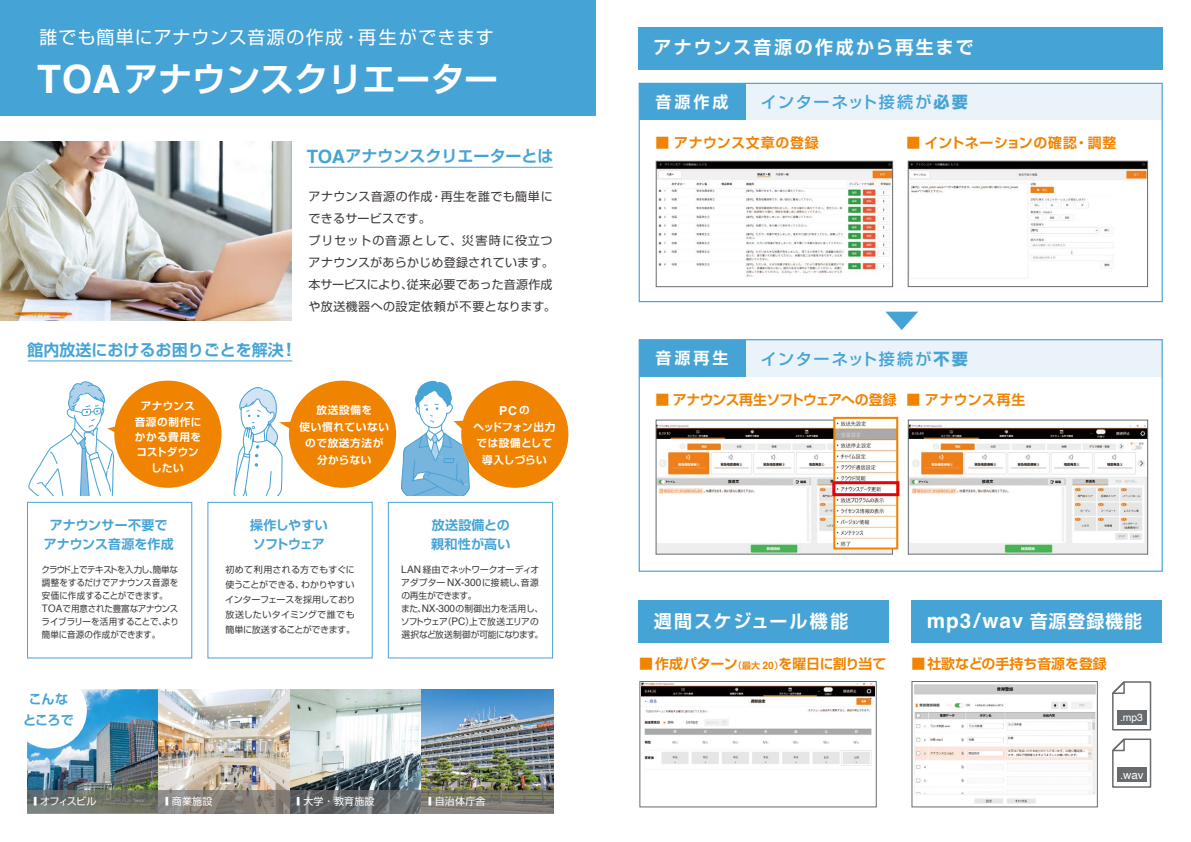
<style>
.page{position:relative;width:1191px;height:842px;background:#fff}
.page>*{position:absolute;margin:0;border:0;box-sizing:border-box;transform-origin:0 0}
.t1{font:700 34px "Shin Go Pr 6 N De";color:#fff}
.t2{font:700 20.7px "Helvetica";letter-spacing:.045em;color:#fff}
.t3{font:18px "Shin Go Pr 6 N";letter-spacing:.06em;color:#fff}
.t4{font:700 18px "Shin Go Pr 6 N De";letter-spacing:.12em;color:#fff}
.t5{font:700 18px "Shin Go Pr 6 N De";letter-spacing:.1em;color:#fff}
.t6{font:500 16.1px "Shin Go Pr 6";letter-spacing:.105em;color:#45a3d5}
.t7{font:700 16.1px "Shin Go Pr 6 N De";letter-spacing:.18em;color:#fff}
.t8{font:700 16px "Shin Go Pr 6 N De";color:#45a3d5}
.t9{font:700 13.9px "Shin Go Pr 6 N De";color:#f08300}
.t10{font:700 13.9px "Shin Go Pr 6 N De";letter-spacing:-.035em;color:#f08300}
.t11{font:700 13.9px "Shin Go Pr 6 N De";letter-spacing:.035em;color:#f08300}
.t12{font:700 13.9px "Shin Go Pr 6 N De";letter-spacing:.05em;color:#f08300}
.t13{font:700 13px/19px "Shin Go Pr 6 N De";letter-spacing:.01em;color:#45a3d5;text-align:center}
.t14{font:700 13px/19px "Shin Go Pr 6 N De";letter-spacing:-.045em;color:#45a3d5}
.t15{font:700 12.2px "Helvetica";color:#fff}
.t16{font:12px/22px "Shin Go Pr 6 N";letter-spacing:.02em;color:#3e3a39}
.t17{font:11.5px "Helvetica";color:#fff}
.t18{font:700 10.6px/15.4px "Shin Go Pr 6 N De";letter-spacing:.05em;color:#fff;text-align:center}
.t19{font:700 10.6px/16.5px "Shin Go Pr 6 N De";letter-spacing:.015em;color:#fff;text-align:center}
.t20{font:10.3px "Helvetica";color:#fff}
.t21{font:10px "Shin Go Pr 6 N";letter-spacing:.02em;color:#fff;scale:.3 1}
.t22{font:9px/13px "Shin Go Pr 6 N";letter-spacing:-.015em;color:#3e3a39;text-align:justify}
.t23{font:9px/13px "Shin Go Pr 6 N";letter-spacing:-.015em;color:#3e3a39;scale:.94 1}
.s1{font-family:"Helvetica";font-size:39.1px}
.s2{font-family:"Helvetica";font-size:18.4px}
.s3{font-family:"Shin Go Pr 6 N De";font-size:10.6px}
.s4{font-family:"Helvetica";font-size:10.3px}
.s5{font-weight:700}
.s6{font-family:"Shin Go Pr 6 N De";font-size:18px}
.s7{font-size:9px}
</style>
<div class="page">
<div style="left:911px;top:600px;width:251px;height:43px;background:#45a3d5"></div>
<div style="left:639px;top:83px;width:107px;height:37px;background:#45a3d5"></div>
<div style="left:746px;top:83px;width:415px;height:37px;background:#eaf2fa"></div>
<div style="left:639px;top:340px;width:107px;height:36px;background:#45a3d5"></div>
<div style="left:746px;top:340px;width:415px;height:36px;background:#eaf2fa"></div>
<div style="left:0;top:0;width:595px;height:116px;background:#45a3d5"></div>
<img style="left:0;top:142px;width:291px;height:178px">
<img style="left:27px;top:689px;width:526px;height:101px">
<svg style="left:27px;top:790px;width:132px;height:23px;background:#6d736a"></svg>
<svg style="left:159px;top:790px;width:131px;height:23px;background:#87817b"></svg>
<svg style="left:290px;top:790px;width:132px;height:23px;background:#65696b"></svg>
<svg style="left:422px;top:790px;width:131px;height:23px;background:#7b786e"></svg>
<div style="left:11px;top:673px;width:76px;height:75px;background:#fff;border-radius:50%"></div>
<hr style="left:309px;top:167px;width:243px;height:1px;background:#45a3d5">
<div style="left:114px;top:381px;width:107px;height:107px;background:#f08300;border-radius:50%"></div>
<svg style="left:27px;top:381px;width:100px;height:121px"></svg>
<div style="left:289px;top:381px;width:107px;height:107px;background:#f08300;border-radius:50%"></div>
<svg style="left:231px;top:387px;width:73px;height:115px"></svg>
<div style="left:461px;top:381px;width:107px;height:107px;background:#f08300;border-radius:50%"></div>
<svg style="left:400px;top:380px;width:70px;height:122px"></svg>
<div style="left:27px;top:502px;width:165px;height:156px;border:1px solid #45a3d5"></div>
<div style="left:388px;top:502px;width:165px;height:156px;border:1px solid #45a3d5"></div>
<hr style="left:28px;top:361px;width:264px;height:1px;background:#45a3d5">
<div style="left:638px;top:27px;width:524px;height:43px;background:#45a3d5"></div>
<div style="left:638px;top:600px;width:250px;height:43px;background:#45a3d5"></div>
<svg style="left:885px;top:312px;width:33px;height:18px"></svg>
<div style="left:638px;top:83px;width:524px;height:219px;border:1px solid #45a3d5"></div>
<img style="left:658px;top:163px;width:233px;height:114px">
<div style="left:656px;top:161px;width:237px;height:126px;border:1px solid #686b6e"></div>
<img style="left:914px;top:684px;width:181px;height:120px">
<div style="left:911px;top:681px;width:186px;height:126px;border:1px solid #686b6e"></div>
<img style="left:641px;top:683px;width:233px;height:83px">
<div style="left:639px;top:681px;width:237px;height:126px;border:1px solid #686b6e"></div>
<img style="left:910px;top:163px;width:235px;height:115px">
<div style="left:908px;top:161px;width:239px;height:126px;border:1px solid #686b6e"></div>
<div style="left:638px;top:339px;width:524px;height:233px;border:1px solid #45a3d5"></div>
<img style="left:910px;top:424px;width:236px;height:128px">
<div style="left:908px;top:420px;width:240px;height:134px;border:1px solid #686b6e"></div>
<img style="left:658px;top:424px;width:232px;height:128px">
<svg style="left:1112px;top:681px;width:40px;height:107px"></svg>
<div style="left:1117px;top:767px;width:29px;height:15px;background:#686b6e"></div>
<img style="left:836px;top:421px;width:59px;height:125px">
<div style="left:833px;top:417px;width:65px;height:132px;border:2px solid #f08300"></div>
<div style="left:832px;top:481px;width:67px;height:15px;border:3px solid #e60012"></div>
<h3 class="t3" style="left:39px;top:22px;width:456px">誰でも簡単にアナウンス音源の作成・再生ができます</h3>
<h1 class="t1" style="left:37px;top:51px;width:463px"><span class="s1">TOA</span>アナウンスクリエーター</h1>
<h3 class="t8" style="left:307px;top:143px;width:248px"><span class="s2">TOA</span>アナウンスクリエーターとは</h3>
<h3 class="t8" style="left:28px;top:337px;width:265px">館内放送におけるお困りごとを解決<span class="s2">!</span></h3>
<h3 class="t16" style="left:309px;top:185px;width:249px">アナウンス音源の作成・再生を誰でも簡単にできるサービスです。<br>プリセットの音源として、災害時に役立つアナウンスがあらかじめ登録されています。本サービスにより、従来必要であった音源作成や放送機器への設定依頼が不要となります。</h3>
<p class="t18" style="left:135px;top:398px;width:68px">アナウンス音源の制作にかかる費用をコストダウンしたい</p>
<p class="t18" style="left:299px;top:401px;width:91px;line-height:16.5px">放送設備を<br>使い慣れていないので放送方法が分からない</p>
<h3 class="t15" style="left:499px;top:403px;width:32px">PC<span class="s3">の</span></h3>
<p class="t19" style="left:473px;top:418px;width:83px">ヘッドフォン出力では設備として導入しづらい</p>
<h3 class="t14" style="left:250px;top:515px;width:79px">操作しやすいソフトウェア</h3>
<h3 class="t13" style="left:431px;top:515px;width:81px;text-align:left">放送設備との親和性が高い</h3>
<h3 class="t13" style="left:44px;top:515px;width:132px">アナウンサー不要でアナウンス音源を作成</h3>
<p class="t23" style="left:41px;top:562px;width:148px">クラウド上でテキストを入力し、簡単な調整をするだけでアナウンス音源を安価に作成することができます。<br><span class="s4">TOA</span>で用意された豊富なアナウンスライブラリーを活用することで、より簡単に音源の作成ができます。</p>
<p class="t22" style="left:225px;top:561px;width:132px;line-height:15px">初めて利用される方でもすぐに使うことができる、わかりやすいインターフェースを採用しており放送したいタイミングで誰でも簡単に放送することができます。</p>
<p class="t22" style="left:401px;top:562px;width:144px;text-align:left"><span class="s4">LAN</span> 経由でネットワークオーディオアダプター <span class="s4">NX-300</span>に接続し、音源の再生ができます。<br>また、<span class="s4">NX-300</span>の制御出力を活用し、ソフトウェア（<span class="s4">PC</span>）上で放送エリアの選択など放送制御が可能になります。</p>
<h3 class="t13" style="left:23px;top:688px;width:52px;line-height:20.8px">こんなところで</h3>
<p class="t21" style="left:34px;top:793px;width:210px">■ オフィスビル</p>
<p class="t21" style="left:165px;top:793px;width:158px">■ 商業施設</p>
<p class="t21" style="left:297px;top:793px;width:260px">■ 大学・教育施設</p>
<p class="t21" style="left:428px;top:793px;width:192px">■ 自治体庁舎</p>
<h3 class="t4" style="left:653px;top:33px;width:322px">アナウンス音源の作成から再生まで</h3>
<h3 class="t7" style="left:655px;top:88px;width:74px">音源作成</h3>
<h3 class="t6" style="left:761px;top:89px;width:208px">インターネット接続が<span class="s5">必要</span></h3>
<h3 class="t12" style="left:655px;top:132px;width:165px">■ アナウンス文章の登録</h3>
<h3 class="t11" style="left:906px;top:132px;width:212px">■ イントネーションの確認・調整</h3>
<h3 class="t7" style="left:655px;top:345px;width:74px">音源再生</h3>
<h3 class="t6" style="left:761px;top:345px;width:208px">インターネット接続が<span class="s5">不要</span></h3>
<h3 class="t10" style="left:655px;top:388px;width:371px">■ アナウンス再生ソフトウェアへの登録 ■ アナウンス再生</h3>
<h3 class="t5" style="left:653px;top:606px;width:196px">週間スケジュール機能</h3>
<h2 class="t2" style="left:927px;top:608px;width:217px">mp3/wav <span class="s6">音源登録機能</span></h2>
<h3 class="t9" style="left:639px;top:652px;width:249px">■ 作成パターン<span class="s7">（最大</span> <span class="s4">20</span><span class="s7">）</span>を曜日に割り当て</h3>
<h3 class="t9" style="left:911px;top:652px;width:197px">■社歌などの手持ち音源を登録</h3>
<p class="t20" style="left:1120px;top:710px;width:25px">.mp3</p>
<p class="t17" style="left:1120px;top:766px;width:25px">.wav</p>
</div>
